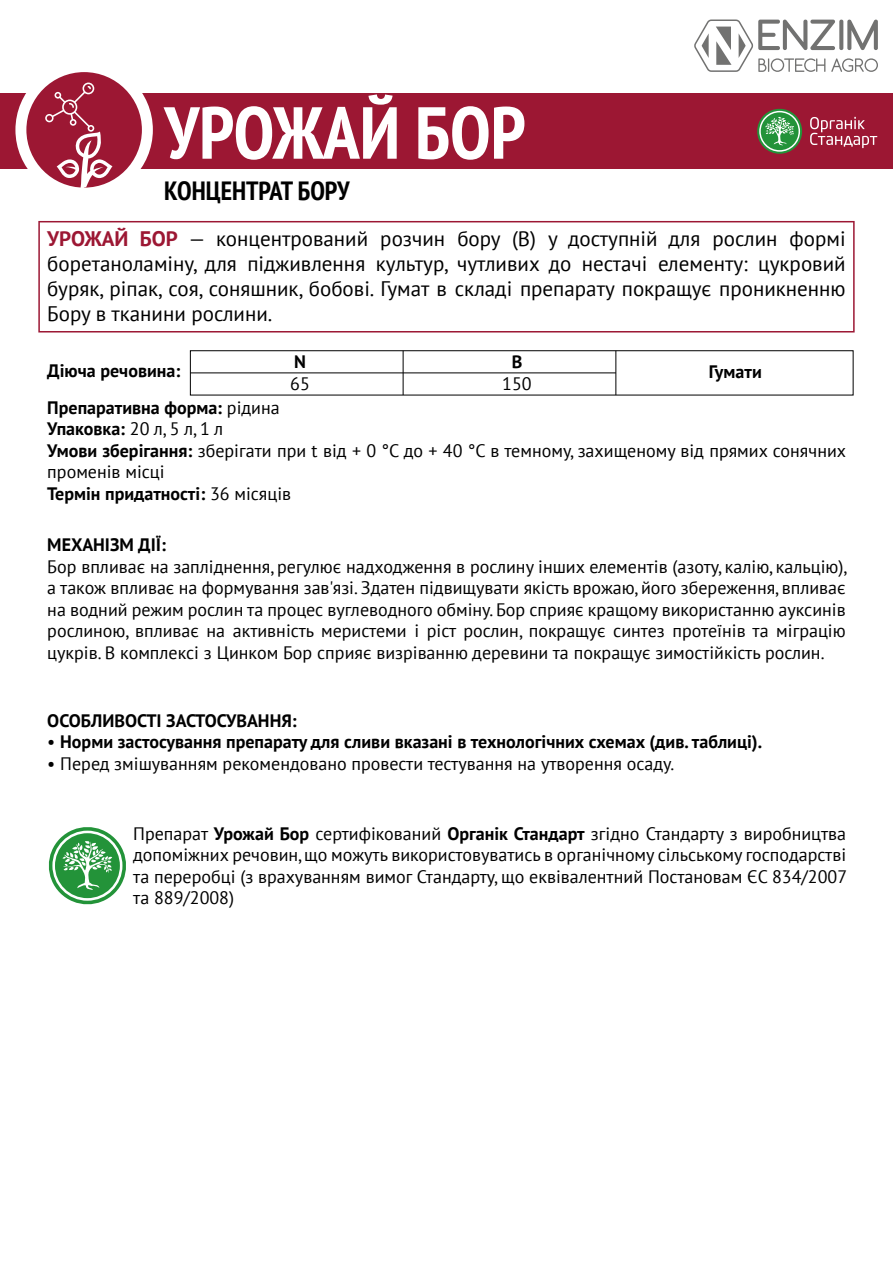
<style>
.page{position:relative;width:893px;height:1263px;background:#fff}
.page>*{position:absolute;margin:0;border:0;box-sizing:border-box;transform-origin:0 0}
.t1{font:700 condensed 73.5px "PT Sans";color:#fff}
.t2{font:700 condensed 26.4px "PT Sans";color:#000}
.t3{font:21px/25.2px "PT Sans";color:#000;text-align:justify}
.t4{font:18px/21.6px "PT Sans";color:#000;text-align:justify}
.t5{font:700 18px/36.6px "PT Sans";color:#000}
.s1{font-weight:700;color:#9c1733}
.s2{font-weight:400}
.s3{font-weight:700}
</style>
<div class="page">
<svg style="left:694px;top:20px;width:184px;height:52px"></svg>
<div style="left:0;top:94px;width:893px;height:75px;background:#9c1733"></div>
<svg style="left:38px;top:221px;width:817px;height:111px"></svg>
<svg style="left:15px;top:72px;width:138px;height:116px"></svg>
<hr style="left:190px;top:373px;width:426px;height:1px;background:#000">
<hr style="left:616px;top:351px;width:1px;height:44px;background:#000">
<hr style="left:403px;top:351px;width:1px;height:44px;background:#000">
<svg style="left:810px;top:117px;width:67px;height:31px"></svg>
<svg style="left:757px;top:108px;width:46px;height:46px"></svg>
<svg style="left:48px;top:827px;width:78px;height:78px"></svg>
<h1 class="t1" style="left:164px;top:84px;width:363px">УРОЖАЙ БОР</h1>
<h2 class="t2" style="left:164px;top:173px;width:187px">КОНЦЕНТРАТ БОРУ</h2>
<p class="t3" style="left:47px;top:225px;width:800px"><span class="s1">УРОЖАЙ БОР</span> — концентрований розчин бору (B) у доступній для рослин формі боретаноламіну, для підживлення культур, чутливих до нестачі елементу: цукровий буряк, ріпак, соя, соняшник, бобові. Гумат в складі препарату покращує проникненню Бору в тканини рослини.</p>
<p class="t5" style="left:47px;top:352px;width:234px">Діюча речовина:<br>Препаративна форма: <span class="s2">рідина</span></p>
<p class="t4" style="left:47px;top:418px;width:800px;text-align:left"><span class="s3">Упаковка:</span> 20 л, 5 л, 1 л<br><span class="s3">Умови зберігання:</span> зберігати при t від + 0 °С до + 40 °С в темному, захищеному від прямих сонячних променів місці<br><span class="s3">Термін придатності:</span> 36 місяців</p>
<p class="t5" style="left:47px;top:526px;width:120px">МЕХАНІЗМ ДІЇ:</p>
<p class="t4" style="left:47px;top:555px;width:801px">Бор впливає на запліднення, регулює надходження в рослину інших елементів (азоту, калію, кальцію), а також впливає на формування зав'язі. Здатен підвищувати якість врожаю, його збереження, впливає на водний режим рослин та процес вуглеводного обміну. Бор сприяє кращому використанню ауксинів рослиною, впливає на активність меристеми і ріст рослин, покращує синтез протеїнів та міграцію цукрів. В комплексі з Цинком Бор сприяє визріванню деревини та покращує зимостійкість рослин.</p>
<p class="t5" style="left:512px;top:343px;width:12px">В</p>
<p class="t4" style="left:502px;top:372px;width:31px">150</p>
<p class="t5" style="left:294px;top:343px;width:13px">N</p>
<p class="t4" style="left:290px;top:372px;width:21px">65</p>
<p class="t5" style="left:709px;top:353px;width:54px">Гумати</p>
<p class="t5" style="left:47px;top:702px;width:251px">ОСОБЛИВОСТІ ЗАСТОСУВАННЯ:</p>
<p class="t5" style="left:47px;top:723px;width:716px"><span class="s2">•</span> Норми застосування препарату для сливи вказані в технологічних схемах (див. таблиці).</p>
<p class="t4" style="left:47px;top:752px;width:629px">• Перед змішуванням рекомендовано провести тестування на утворення осаду.</p>
<p class="t4" style="left:133px;top:822px;width:715px">Препарат <span class="s3">Урожай Бор</span> сертифікований <span class="s3">Органік Стандарт</span> згідно Стандарту з виробництва допоміжних речовин, що можуть використовуватись в органічному сільському господарстві та переробці (з врахуванням вимог Стандарту, що еквівалентний Постановам ЄС 834/2007 та 889/2008)</p>
</div>
